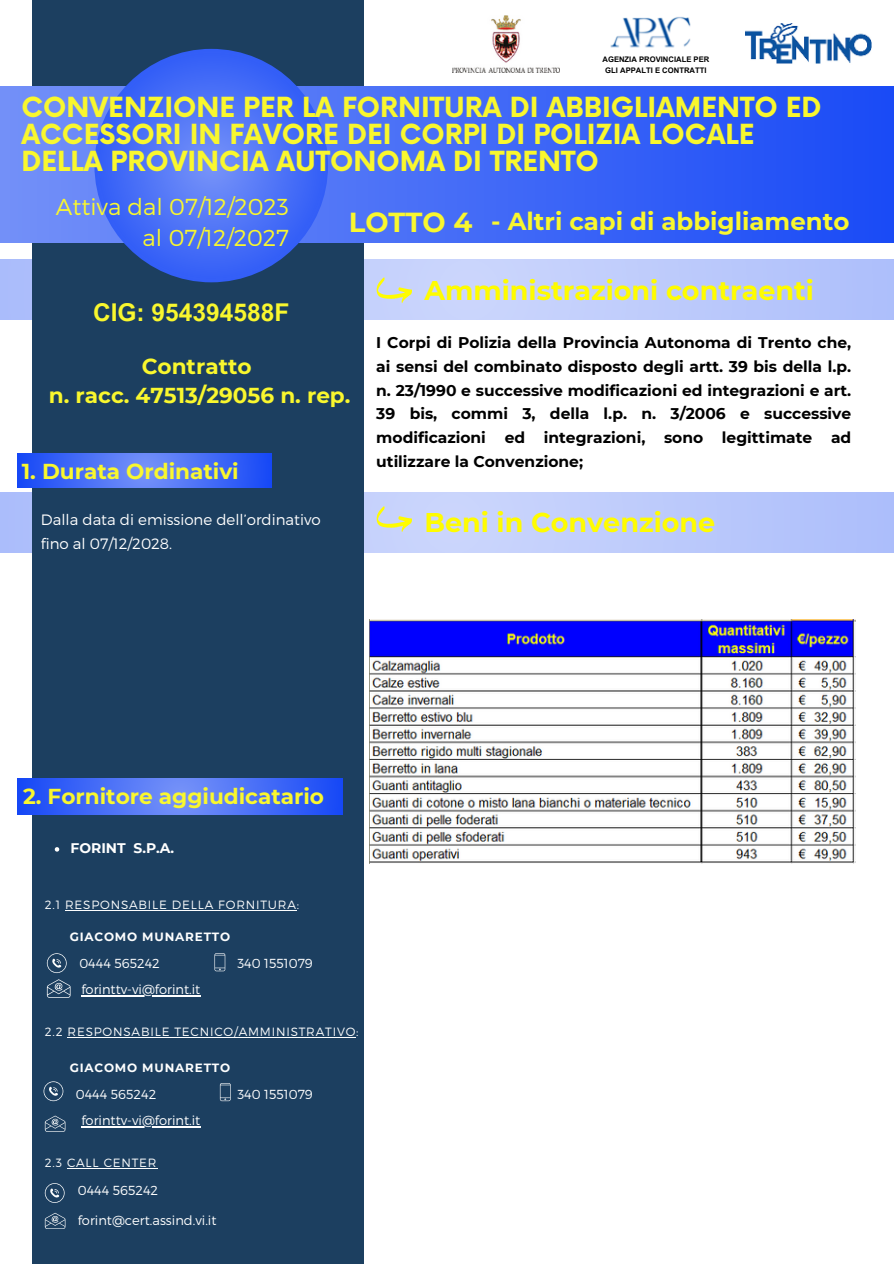
<style>
.page{position:relative;width:894px;height:1264px;background:#fff}
.page>*{position:absolute;margin:0;border:0;box-sizing:border-box;transform-origin:0 0}
.t1{font:700 27.45px "Montserrat";color:#f9f72e}
.t2{font:700 27px/27px "Now";color:#f9f72e}
.t3{font:700 27px "Montserrat";color:#fffc00}
.t4{font:700 24.45px "Montserrat";color:#f9f72e}
.t5{font:700 24.45px "Arial MT Pro";color:#f9f72e}
.t6{font:300 23.1px/31.5px "Montserrat";color:#f9f72e;text-align:right}
.t7{font:700 21.6px "Montserrat";color:#f9f72e}
.t8{font:700 15.45px/23.7px "Montserrat";color:#000;text-align:justify}
.t9{font:300 15px/23.7px "Montserrat";color:#fff}
.t10{font:700 13.95px "Montserrat";color:#fff}
.t11{font:300 13.05px "Montserrat";color:#fff}
.t12{font:300 12px "Montserrat";letter-spacing:.07em;color:#fdfefe}
.t13{font:700 12px "Montserrat";letter-spacing:.07em;color:#fdfefe}
.t14{font:700 7.65px "Arial MT Pro";color:#000}
</style>
<div class="page">
<svg style="left:0;top:492px;width:893px;height:61px;background:#bbc9fa"></svg>
<svg style="left:0;top:259px;width:893px;height:60px;background:#bccafa"></svg>
<div style="left:32px;top:0;width:331px;height:1263px;background:#1c3f60"></div>
<svg style="left:0;top:86px;width:893px;height:157px;background:#3e66f6"></svg>
<svg style="left:94px;top:49px;width:234px;height:233px"></svg>
<img style="left:610px;top:17px;width:81px;height:31px">
<img style="left:745px;top:23px;width:126px;height:41px">
<img style="left:452px;top:15px;width:107px;height:58px">
<svg style="left:376px;top:506px;width:36px;height:26px"></svg>
<svg style="left:18px;top:453px;width:253px;height:34px;background:#456cf7"></svg>
<svg style="left:45px;top:1115px;width:20px;height:16px"></svg>
<svg style="left:45px;top:1212px;width:20px;height:16px"></svg>
<svg style="left:45px;top:1183px;width:20px;height:19px"></svg>
<svg style="left:18px;top:778px;width:325px;height:36px;background:#456cf7"></svg>
<svg style="left:47px;top:979px;width:23px;height:18px"></svg>
<svg style="left:214px;top:953px;width:11px;height:18px"></svg>
<svg style="left:220px;top:1083px;width:11px;height:17px"></svg>
<svg style="left:376px;top:277px;width:36px;height:26px"></svg>
<svg style="left:47px;top:953px;width:20px;height:20px"></svg>
<svg style="left:44px;top:1081px;width:19px;height:20px"></svg>
<img style="left:369px;top:620px;width:486px;height:243px">
<hr style="left:65px;top:909px;width:232px;height:1px;background:#fdfefe">
<hr style="left:68px;top:1037px;width:288px;height:1px;background:#fdfefe">
<hr style="left:67px;top:1168px;width:90px;height:1px;background:#fdfefe">
<svg style="left:55px;top:847px;width:4px;height:4px"></svg>
<hr style="left:81px;top:995px;width:119px;height:1px;background:#fff">
<hr style="left:81px;top:1126px;width:119px;height:1px;background:#fff">
<h6 class="t14" style="left:602px;top:57px;width:108px">AGENZIA PROVINCIALE PER</h6>
<p class="t14" style="left:605px;top:67px;width:103px">GLI APPALTI E CONTRATTI</p>
<h5 class="t2" style="left:22px;top:96px;width:801px">CONVENZIONE PER LA FORNITURA DI ABBIGLIAMENTO ED<br>ACCESSORI IN FAVORE DEI CORPI DI POLIZIA LOCALE<br>DELLA PROVINCIA AUTONOMA DI TRENTO</h5>
<p class="t6" style="left:56px;top:190px;width:235px">Attiva dal 07/12/2023 al 07/12/2027</p>
<p class="t1" style="left:348px;top:206px;width:125px">LOTTO 4</p>
<p class="t4" style="left:491px;top:206px;width:359px">- Altri capi di abbigliamento</p>
<p class="t5" style="left:93px;top:303px;width:198px">CIG: 954394588F</p>
<p class="t7" style="left:142px;top:353px;width:111px">Contratto</p>
<p class="t7" style="left:49px;top:382px;width:303px">n. racc. 47513/29056 n. rep.</p>
<p class="t7" style="left:22px;top:458px;width:218px">1. Durata Ordinativi</p>
<p class="t9" style="left:41px;top:507px;width:281px">Dalla data di emissione dell’ordinativo fino al 07/12/2028.</p>
<p class="t3" style="left:424px;top:274px;width:391px">Amministrazioni contraenti</p>
<p class="t8" style="left:376px;top:331px;width:476px">I Corpi di Polizia della Provincia Autonoma di Trento che, ai sensi del combinato disposto degli artt. 39 bis della l.p. n. 23/1990 e successive modificazioni ed integrazioni e art.<br>39 bis, commi 3, della l.p. n. 3/2006 e successive modificazioni ed integrazioni, sono legittimate ad utilizzare la Convenzione;</p>
<h3 class="t3" style="left:424px;top:506px;width:292px">Beni in Convenzione</h3>
<p class="t7" style="left:23px;top:782px;width:302px">2. Fornitore aggiudicatario</p>
<p class="t10" style="left:70px;top:839px;width:105px">FORINT S.P.A.</p>
<p class="t12" style="left:45px;top:896px;width:256px">2.1 RESPONSABILE DELLA FORNITURA:</p>
<p class="t13" style="left:70px;top:929px;width:162px">GIACOMO MUNARETTO</p>
<p class="t11" style="left:79px;top:955px;width:82px">0444 565242</p>
<p class="t11" style="left:81px;top:981px;width:120px">forinttv-vi@forint.it</p>
<p class="t11" style="left:237px;top:954px;width:77px">340 1551079</p>
<p class="t12" style="left:45px;top:1023px;width:315px">2.2 RESPONSABILE TECNICO/AMMINISTRATIVO:</p>
<p class="t13" style="left:70px;top:1060px;width:162px">GIACOMO MUNARETTO</p>
<p class="t11" style="left:76px;top:1086px;width:82px">0444 565242</p>
<p class="t11" style="left:237px;top:1085px;width:77px">340 1551079</p>
<p class="t11" style="left:81px;top:1112px;width:120px">forinttv-vi@forint.it</p>
<p class="t12" style="left:45px;top:1154px;width:113px">2.3 CALL CENTER</p>
<p class="t11" style="left:78px;top:1181px;width:82px">0444 565242</p>
<p class="t11" style="left:78px;top:1212px;width:140px">forint@cert.assind.vi.it</p>
</div>
